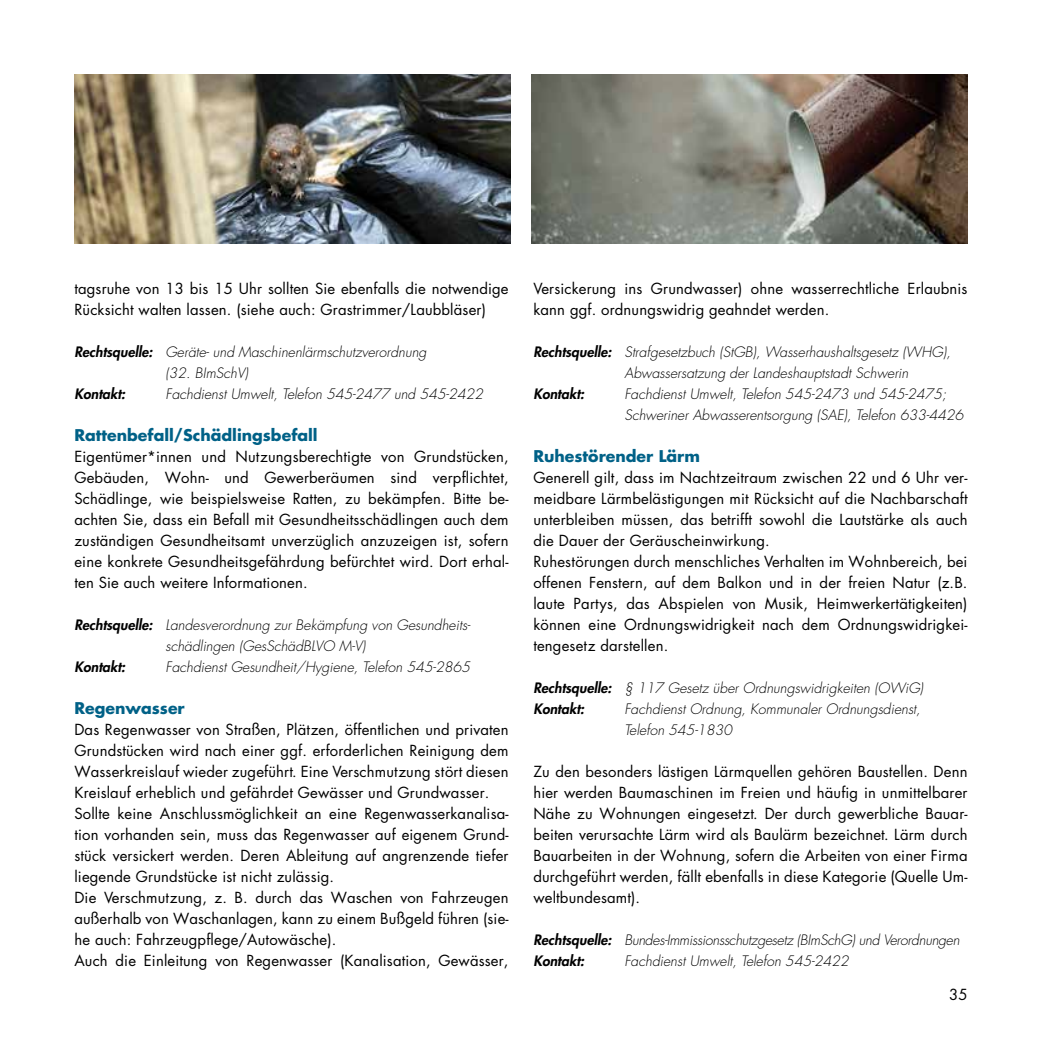
<style>
.page{position:relative;width:1042px;height:1042px;background:#fff}
.page>*{position:absolute;margin:0;border:0;box-sizing:border-box;transform-origin:0 0}
.t1{font:700 15.75px "Futura Std";color:#006187}
.t2{font:14.88px/21px "Futura Std";letter-spacing:.01em;color:#000}
.t3{font:italic 300 14px/21px "Futura Std";color:#000}
.t4{font:italic 300 14px/21px "Futura Std";letter-spacing:-.02em;color:#000}
.t5{font:italic 800 14px "Futura Std";color:#000}
.s1{font-weight:800}
</style>
<div class="page">
<img style="left:74px;top:74px;width:436px;height:169px">
<img style="left:531px;top:74px;width:436px;height:169px">
<p class="t2" style="left:74px;top:278px;width:436px">tagsruhe von 13 bis 15 Uhr sollten Sie ebenfalls die notwendige<br>Rücksicht walten lassen. (siehe auch: Grastrimmer/Laubbläser)</p>
<p class="t3" style="left:165px;top:342px;width:263px;text-indent:-91px"><span class="s1">Rechtsquelle:</span> Geräte- und Maschinenlärmschutzverordnung (32. BImSchV)</p>
<p class="t5" style="left:74px;top:385px;width:52px">Kontakt:</p>
<p class="t3" style="left:165px;top:384px;width:319px">Fachdienst Umwelt, Telefon 545-2477 und 545-2422</p>
<p class="t1" style="left:74px;top:425px;width:245px">Rattenbefall/Schädlingsbefall</p>
<p class="t2" style="left:74px;top:446px;width:436px;text-align:justify">Eigentümer*innen und Nutzungsberechtigte von Grundstücken, Gebäuden, Wohn- und Gewerberäumen sind verpflichtet, Schädlinge, wie beispielsweise Ratten, zu bekämpfen. Bitte be&shy;achten Sie, dass ein Befall mit Gesundheitsschädlingen auch dem zuständigen Gesundheitsamt unverzüglich anzuzeigen ist, sofern eine konkrete Gesundheitsgefährdung befürchtet wird. Dort erhal&shy;ten Sie auch weitere Informationen.</p>
<p class="t3" style="left:165px;top:615px;width:307px;text-indent:-91px"><span class="s1">Rechtsquelle:</span> Landesverordnung zur Bekämpfung von Gesundheits&shy;schädlingen (GesSchädBLVO M-V)</p>
<p class="t5" style="left:74px;top:658px;width:52px">Kontakt:</p>
<p class="t3" style="left:165px;top:657px;width:306px">Fachdienst Gesundheit/Hygiene, Telefon 545-2865</p>
<p class="t1" style="left:74px;top:698px;width:112px">Regenwasser</p>
<p class="t2" style="left:74px;top:719px;width:436px">Das Regenwasser von Straßen, Plätzen, öffentlichen und privaten Grundstücken wird nach einer ggf. erforderlichen Reinigung dem Wasserkreislauf wieder zugeführt. Eine Verschmutzung stört diesen Kreislauf erheblich und gefährdet Gewässer und Grundwasser.<br>Sollte keine Anschlussmöglichkeit an eine Regenwasserkanalisa&shy;tion vorhanden sein, muss das Regenwasser auf eigenem Grund&shy;stück versickert werden. Deren Ableitung auf angrenzende tiefer liegende Grundstücke ist nicht zulässig.<br>Die Verschmutzung, z. B. durch das Waschen von Fahrzeugen außerhalb von Waschanlagen, kann zu einem Bußgeld führen (sie&shy;he auch: Fahrzeugpflege/Autowäsche).<br>Auch die Einleitung von Regenwasser (Kanalisation, Gewässer,</p>
<p class="t2" style="left:533px;top:278px;width:436px">Versickerung ins Grundwasser) ohne wasserrechtliche Erlaubnis kann ggf. ordnungswidrig geahndet werden.</p>
<p class="t3" style="left:624px;top:342px;width:328px;text-indent:-91px"><span class="s1">Rechtsquelle:</span> Strafgesetzbuch (StGB), Wasserhaushaltsgesetz (WHG),<br>Abwassersatzung der Landeshauptstadt Schwerin</p>
<p class="t5" style="left:533px;top:385px;width:52px">Kontakt:</p>
<p class="t3" style="left:624px;top:384px;width:341px">Fachdienst Umwelt, Telefon 545-2473 und 545-2475;<br>Schweriner Abwasserentsorgung (SAE), Telefon 633-4426</p>
<p class="t1" style="left:533px;top:446px;width:168px">Ruhestörender Lärm</p>
<p class="t2" style="left:533px;top:467px;width:436px">Generell gilt, dass im Nachtzeitraum zwischen 22 und 6 Uhr ver&shy;meidbare Lärmbelästigungen mit Rücksicht auf die Nachbarschaft unterbleiben müssen, das betrifft sowohl die Lautstärke als auch die Dauer der Geräuscheinwirkung.<br>Ruhestörungen durch menschliches Verhalten im Wohnbereich, bei offenen Fenstern, auf dem Balkon und in der freien Natur (z.B. laute Partys, das Abspielen von Musik, Heimwerkertätigkeiten) können eine Ordnungswidrigkeit nach dem Ordnungswidrigkei&shy;tengesetz darstellen.</p>
<p class="t3" style="left:533px;top:678px;width:391px"><span class="s1">Rechtsquelle:</span> § 117 Gesetz über Ordnungswidrigkeiten (OWiG)<br><span class="s1">Kontakt:</span></p>
<p class="t3" style="left:624px;top:699px;width:298px">Fachdienst Ordnung, Kommunaler Ordnungsdienst,<br>Telefon 545-1830</p>
<p class="t2" style="left:533px;top:761px;width:436px;text-align:justify">Zu den besonders lästigen Lärmquellen gehören Baustellen. Denn hier werden Baumaschinen im Freien und häufig in unmittelbarer Nähe zu Wohnungen eingesetzt. Der durch gewerbliche Bauar&shy;beiten verursachte Lärm wird als Baulärm bezeichnet. Lärm durch Bauarbeiten in der Wohnung, sofern die Arbeiten von einer Firma durchgeführt werden, fällt ebenfalls in diese Kategorie (Quelle Um&shy;weltbundesamt).</p>
<p class="t4" style="left:533px;top:930px;width:428px"><span class="s1">Rechtsquelle:</span> Bundes-Immissionsschutzgesetz (BImSchG) und Verordnungen<br><span class="s1">Kontakt:</span></p>
<p class="t3" style="left:624px;top:951px;width:226px">Fachdienst Umwelt, Telefon 545-2422</p>
<p class="t2" style="left:949px;top:984px;width:20px">35</p>
</div>
